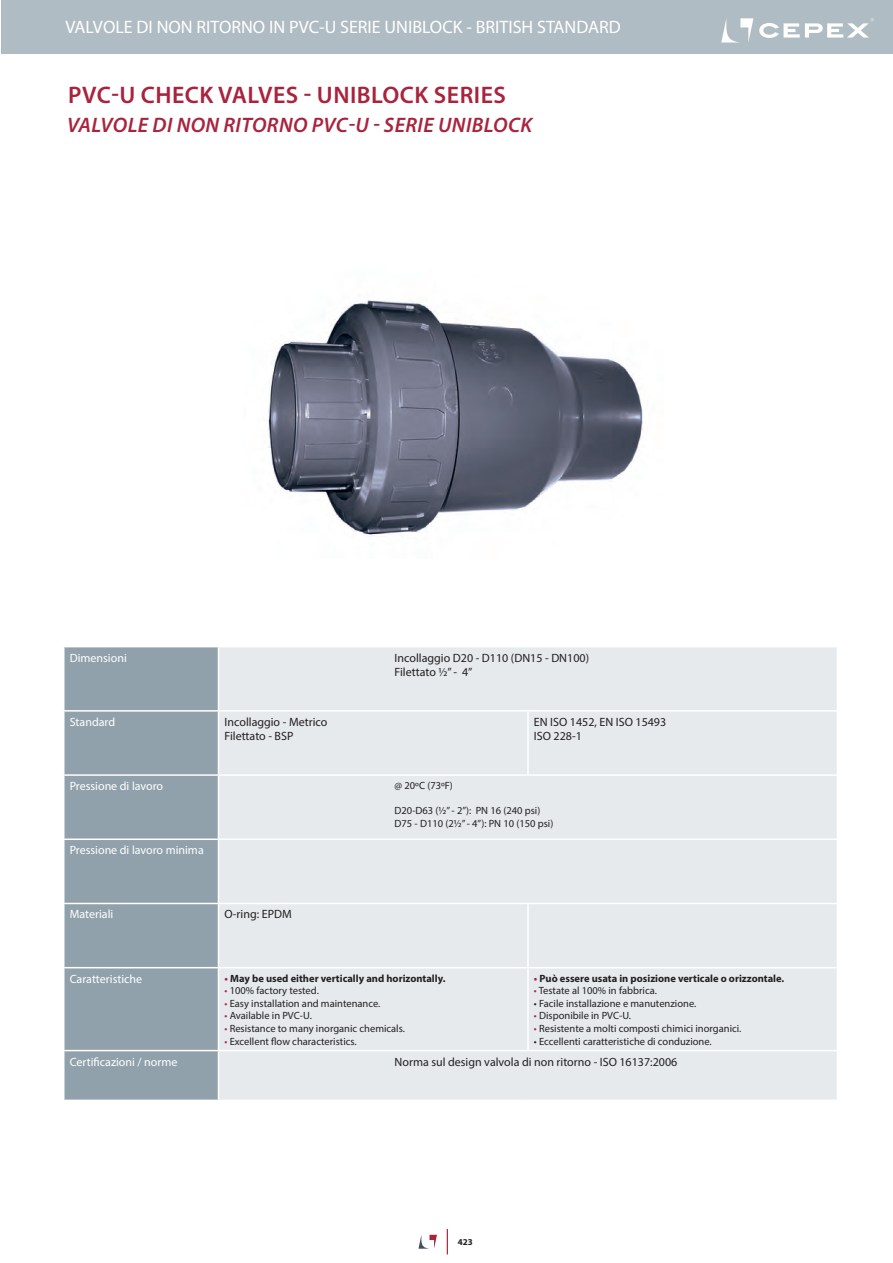
<style>
.page{position:relative;width:893px;height:1263px;background:#fff}
.page>*{position:absolute;margin:0;border:0;box-sizing:border-box;transform-origin:0 0}
.t1{font:600 24px "Myriad Pro";letter-spacing:.02em;color:#a9233d}
.t2{font:italic 600 21px "Myriad Pro";letter-spacing:.02em;color:#a9233d}
.t3{font:18px "Myriad Pro";color:#fff}
.t4{font:12px/14.4px "Myriad Pro";color:#231f20}
.t5{font:12px "Myriad Pro";color:#fff}
.t6{font:10.5px/12.6px "Myriad Pro";color:#231f20}
.t7{font:700 10.5px "Myriad Pro";color:#231f20}
.t8{font:700 9px "Myriad Pro";color:#231f20}
.s1{color:#a9233d}
</style>
<div class="page">
<div style="left:2px;top:0;width:891px;height:54px;background:#b0bcc3"></div>
<svg style="left:418px;top:1235px;width:19px;height:14px"></svg>
<svg style="left:447px;top:1229px;width:1px;height:25px"></svg>
<svg style="left:721px;top:18px;width:32px;height:25px"></svg>
<svg style="left:759px;top:18px;width:115px;height:20px"></svg>
<img style="left:267px;top:300px;width:377px;height:237px">
<div style="left:64px;top:647px;width:154px;height:452px;background:#91a1ab"></div>
<div style="left:219px;top:647px;width:618px;height:452px;background:#e6eaed"></div>
<hr style="left:63px;top:710px;width:155px;height:2px;background:#fff">
<hr style="left:218px;top:710px;width:310px;height:2px;background:#fff">
<hr style="left:528px;top:710px;width:310px;height:2px;background:#fff">
<hr style="left:527px;top:712px;width:2px;height:62px;background:#fff">
<hr style="left:63px;top:774px;width:155px;height:2px;background:#fff">
<hr style="left:218px;top:774px;width:310px;height:2px;background:#fff">
<hr style="left:528px;top:774px;width:310px;height:2px;background:#fff">
<hr style="left:63px;top:838px;width:155px;height:2px;background:#fff">
<hr style="left:218px;top:838px;width:310px;height:2px;background:#fff">
<hr style="left:528px;top:838px;width:310px;height:2px;background:#fff">
<hr style="left:63px;top:903px;width:155px;height:1px;background:#fff">
<hr style="left:218px;top:903px;width:310px;height:1px;background:#fff">
<hr style="left:528px;top:903px;width:310px;height:1px;background:#fff">
<hr style="left:527px;top:904px;width:2px;height:63px;background:#fff">
<hr style="left:63px;top:967px;width:155px;height:1px;background:#fff">
<hr style="left:218px;top:967px;width:310px;height:1px;background:#fff">
<hr style="left:528px;top:967px;width:310px;height:1px;background:#fff">
<hr style="left:527px;top:968px;width:2px;height:82px;background:#fff">
<hr style="left:63px;top:1050px;width:155px;height:1px;background:#fff">
<hr style="left:218px;top:1050px;width:310px;height:1px;background:#fff">
<hr style="left:528px;top:1050px;width:310px;height:1px;background:#fff">
<h3 class="t3" style="left:65px;top:16px;width:557px">VALVOLE DI NON RITORNO IN PVC-U SERIE UNIBLOCK - BRITISH STANDARD</h3>
<h1 class="t1" style="left:68px;top:80px;width:103px">PVC-U CHECK</h1>
<h1 class="t1" style="left:218px;top:80px;width:181px">VALVES - UNIBLOCK</h1>
<h1 class="t1" style="left:434px;top:80px;width:74px">SERIES</h1>
<h2 class="t2" style="left:67px;top:111px;width:467px">VALVOLE DI NON RITORNO PVC-U - SERIE UNIBLOCK</h2>
<p class="t5" style="left:70px;top:650px;width:59px">Dimensioni</p>
<p class="t4" style="left:395px;top:650px;width:196px">Incollaggio D20 - D110 (DN15 - DN100)<br>Filettato ½” - 4”</p>
<p class="t5" style="left:70px;top:714px;width:47px">Standard</p>
<p class="t4" style="left:224px;top:714px;width:104px">Incollaggio - Metrico<br>Filettato - BSP</p>
<p class="t4" style="left:534px;top:714px;width:134px">EN ISO 1452, EN ISO 15493<br>ISO 228-1</p>
<p class="t5" style="left:70px;top:779px;width:95px">Pressione di lavoro</p>
<p class="t6" style="left:395px;top:779px;width:60px">@ 20ºC (73ºF)</p>
<p class="t6" style="left:395px;top:804px;width:160px">D20-D63 (½” - 2”): PN 16 (240 psi)<br>D75 - D110 (2½” - 4”): PN 10 (150 psi)</p>
<p class="t5" style="left:70px;top:843px;width:136px">Pressione di lavoro minima</p>
<p class="t5" style="left:70px;top:907px;width:45px">Materiali</p>
<p class="t4" style="left:224px;top:907px;width:69px">O-ring: EPDM</p>
<p class="t5" style="left:70px;top:971px;width:74px">Caratteristiche</p>
<p class="t7" style="left:224px;top:971px;width:222px"><span class="s1">•</span> May be used either vertically and horizontally.</p>
<p class="t6" style="left:224px;top:984px;width:96px"><span class="s1">•</span> 100% factory tested.</p>
<p class="t6" style="left:224px;top:997px;width:157px"><span class="s1">•</span> Easy installation and maintenance.</p>
<p class="t6" style="left:224px;top:1009px;width:89px"><span class="s1">•</span> Available in PVC-U.</p>
<p class="t6" style="left:224px;top:1022px;width:182px"><span class="s1">•</span> Resistance to many inorganic chemicals.</p>
<p class="t6" style="left:224px;top:1034px;width:134px"><span class="s1">•</span> Excellent flow characteristics.</p>
<p class="t7" style="left:534px;top:971px;width:252px"><span class="s1">•</span> Può essere usata in posizione verticale o orizzontale.</p>
<p class="t6" style="left:534px;top:984px;width:124px"><span class="s1">•</span> Testate al 100% in fabbrica.</p>
<p class="t6" style="left:534px;top:997px;width:164px">• Facile installazione e manutenzione.</p>
<p class="t6" style="left:534px;top:1009px;width:99px"><span class="s1">•</span> Disponibile in PVC-U.</p>
<p class="t6" style="left:534px;top:1022px;width:209px"><span class="s1">•</span> Resistente a molti composti chimici inorganici.</p>
<p class="t6" style="left:534px;top:1034px;width:179px">• Eccellenti caratteristiche di conduzione.</p>
<p class="t5" style="left:70px;top:1054px;width:109px">Certificazioni / norme</p>
<p class="t4" style="left:395px;top:1054px;width:284px">Norma sul design valvola di non ritorno - ISO 16137:2006</p>
<p class="t8" style="left:458px;top:1236px;width:16px">423</p>
</div>
